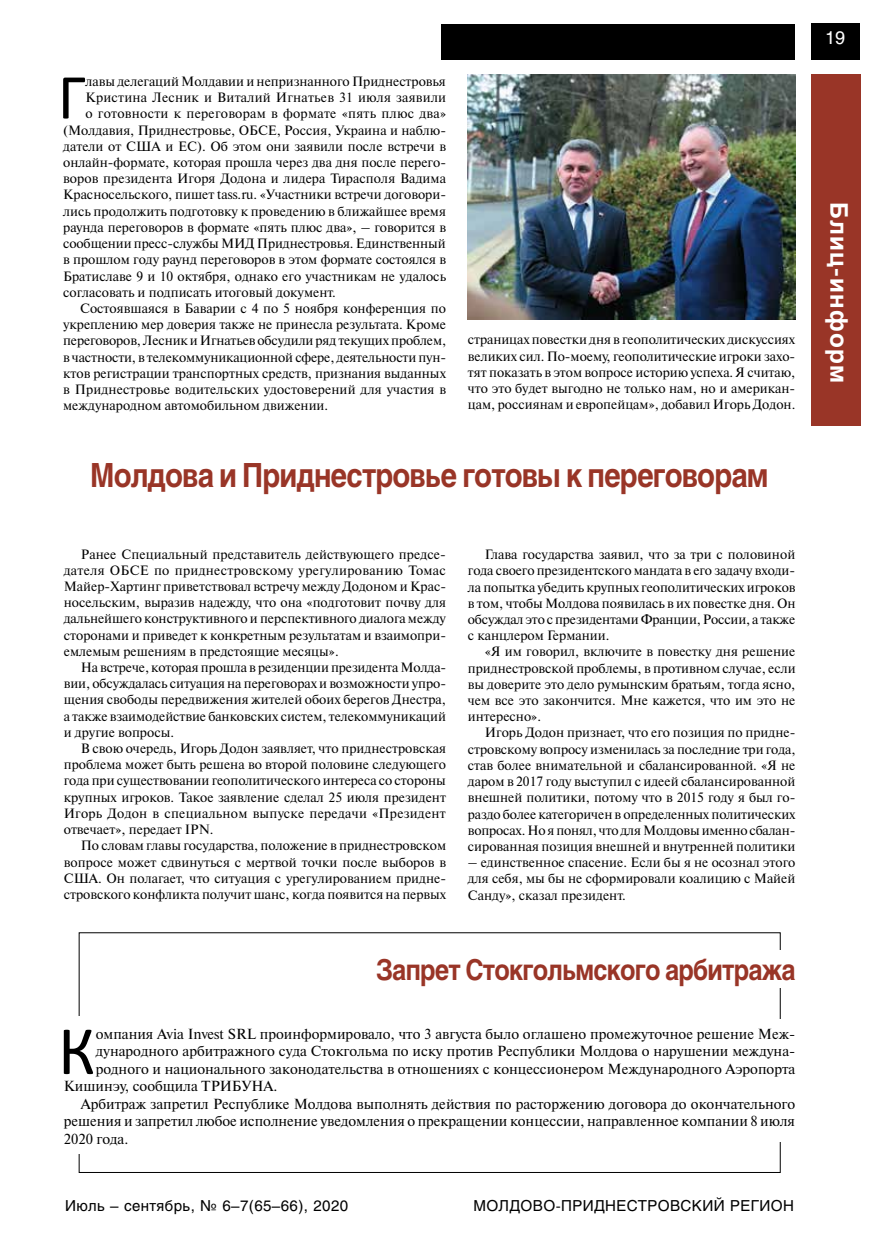
<style>
.page{position:relative;width:872px;height:1234px;background:#fff}
.page>*{position:absolute;margin:0;border:0;box-sizing:border-box;transform-origin:0 0}
.t1{font:69.6px "Calibri";color:#000}
.t2{font:64.5px "Calibri";color:#000}
.t3{font:700 33px "Helios";letter-spacing:-.03em;color:#993527;scale:.88 1}
.t4{font:700 28.5px "Helios";letter-spacing:-.03em;color:#993527;scale:.88 1}
.t5{font:700 24px "Helios";letter-spacing:.05em;color:#fff}
.t6{font:18px "Helios";color:#fff}
.t7{font:15px "Helios";letter-spacing:.025em;color:#000}
.t8{font:14.55px "Newton C";color:#000}
.t9{font:13.5px/16.2px "Newton C";color:#000;text-align:justify}
.t10{font:13.5px "Newton C";letter-spacing:.02em;color:#000}
</style>
<div class="page">
<div style="left:811px;top:23px;width:48px;height:37px;background:#000"></div>
<div style="left:441px;top:24px;width:354px;height:35px;background:#000"></div>
<div style="left:811px;top:75px;width:50px;height:351px;background:#993527"></div>
<img style="left:468px;top:74px;width:327px;height:245px">
<h2 class="t2" style="left:58px;top:57px;width:29px">Г</h2>
<p class="t9" style="left:85px;top:73px;width:362px">лавы делегаций Молдавии и непризнанного Приднестровья</p>
<p class="t9" style="left:85px;top:89px;width:362px">Кристина Лесник и Виталий Игнатьев 31 июля заявили</p>
<p class="t10" style="left:85px;top:106px;width:362px">о готовности к переговорам в формате «пять плюс два»</p>
<p class="t9" style="left:63px;top:122px;width:384px">(Молдавия, Приднестровье, ОБСЕ, Россия, Украина и наблю-</p>
<p class="t9" style="left:63px;top:138px;width:384px">датели от США и ЕС). Об этом они заявили после встречи в</p>
<p class="t9" style="left:63px;top:154px;width:384px">онлайн-формате, которая прошла через два дня после перего-</p>
<p class="t9" style="left:63px;top:170px;width:384px">воров президента Игоря Додона и лидера Тирасполя Вадима</p>
<p class="t9" style="left:63px;top:187px;width:384px">Красносельского, пишет tass.ru. «Участники встречи договори-</p>
<p class="t9" style="left:63px;top:203px;width:384px">лись продолжить подготовку к проведению в ближайшее время</p>
<p class="t9" style="left:63px;top:219px;width:384px">раунда переговоров в формате «пять плюс два», – говорится в</p>
<p class="t9" style="left:63px;top:235px;width:384px">сообщении пресс-службы МИД Приднестровья. Единственный</p>
<p class="t9" style="left:63px;top:251px;width:384px">в прошлом году раунд переговоров в этом формате состоялся в</p>
<p class="t9" style="left:63px;top:268px;width:384px">Братиславе 9 и 10 октября, однако его участникам не удалось</p>
<p class="t9" style="left:63px;top:284px;width:274px">согласовать и подписать итоговый документ.</p>
<p class="t9" style="left:80px;top:300px;width:367px">Состоявшаяся в Баварии с 4 по 5 ноября конференция по</p>
<p class="t9" style="left:63px;top:316px;width:384px">укреплению мер доверия также не принесла результата. Кроме</p>
<p class="t9" style="left:63px;top:332px;width:384px">переговоров, Лесник и Игнатьев обсудили ряд текущих проблем,</p>
<p class="t9" style="left:63px;top:349px;width:384px">в частности, в телекоммуникационной сфере, деятельности пун-</p>
<p class="t9" style="left:63px;top:365px;width:384px">ктов регистрации транспортных средств, признания выданных</p>
<p class="t9" style="left:63px;top:381px;width:384px">в Приднестровье водительских удостоверений для участия в</p>
<p class="t9" style="left:63px;top:397px;width:267px">международном автомобильном движении.</p>
<p class="t9" style="left:468px;top:331px;width:329px">страницах повестки дня в геополитических дискуссиях великих сил. По-моему, геополитические игроки захо&shy;тят показать в этом вопросе историю успеха. Я считаю, что это будет выгодно не только нам, но и американ&shy;цам, россиянам и европейцам», добавил Игорь Додон.</p>
<h3 class="t3" style="left:90px;top:456px;width:772px">Молдова и Приднестровье готовы к переговорам</h3>
<p class="t9" style="left:64px;top:545px;width:384px;text-indent:17px">Ранее Специальный представитель действующего предсе&shy;дателя ОБСЕ по приднестровскому урегулированию Томас Майер-Хартинг приветствовал встречу между Додоном и Крас&shy;носельским, выразив надежду, что она «подготовит почву для дальнейшего конструктивного и перспективного диалога между сторонами и приведет к конкретным результатам и взаимопри&shy;емлемым решениям в предстоящие месяцы».</p>
<p class="t9" style="left:64px;top:659px;width:384px;text-indent:17px">На встрече, которая прошла в резиденции президента Молда&shy;вии, обсуждалась ситуация на переговорах и возможности упро&shy;щения свободы передвижения жителей обоих берегов Днестра, а также взаимодействие банковских систем, телекоммуникаций и другие вопросы.</p>
<p class="t9" style="left:64px;top:740px;width:384px;text-indent:17px">В свою очередь, Игорь Додон заявляет, что приднестровская проблема может быть решена во второй половине следующего года при существовании геополитического интереса со стороны крупных игроков. Такое заявление сделал 25 июля президент Игорь Додон в специальном выпуске передачи «Президент отвечает», передает IPN.</p>
<p class="t9" style="left:64px;top:837px;width:384px;text-indent:17px">По словам главы государства, положение в приднестровском вопросе может сдвинуться с мертвой точки после выборов в США. Он полагает, что ситуация с урегулированием придне&shy;стровского конфликта получит шанс, когда появится на первых</p>
<p class="t9" style="left:468px;top:546px;width:329px;text-indent:17px">Глава государства заявил, что за три с половиной года своего президентского мандата в его задачу входи&shy;ла попытка убедить крупных геополитических игроков в том, чтобы Молдова появилась в их повестке дня. Он обсуждал это с президентами Франции, России, а также с канцлером Германии.</p>
<p class="t9" style="left:468px;top:643px;width:329px;text-indent:17px">«Я им говорил, включите в повестку дня решение приднестровской проблемы, в противном случае, если вы доверите это дело румынским братьям, тогда ясно, чем все это закончится. Мне кажется, что им это не интересно».</p>
<p class="t9" style="left:468px;top:724px;width:329px;text-indent:17px">Игорь Додон признает, что его позиция по придне&shy;стровскому вопросу изменилась за последние три года, став более внимательной и сбалансированной. «Я не даром в 2017 году выступил с идеей сбалансированной внешней политики, потому что в 2015 году я был го&shy;раздо более категоричен в определенных политических вопросах. Но я понял, что для Молдовы именно сбалан&shy;сированная позиция внешней и внутренней политики</p>
<p class="t9" style="left:468px;top:854px;width:329px">– единственное спасение. Если бы я не осознал этого для себя, мы бы не сформировали коалицию с Майей Санду», сказал президент.</p>
<h3 class="t4" style="left:376px;top:952px;width:478px">Запрет Стокгольмского арбитража</h3>
<h1 class="t1" style="left:58px;top:1007px;width:39px">К</h1>
<p class="t8" style="left:96px;top:1025px;width:701px">омпания Avia Invest SRL проинформировало, что 3 августа было оглашено промежуточное решение Меж-</p>
<p class="t8" style="left:96px;top:1043px;width:701px">дународного арбитражного суда Стокгольма по иску против Республики Молдова о нарушении междуна-</p>
<p class="t8" style="left:96px;top:1060px;width:701px">родного и национального законодательства в отношениях с концессионером Международного Аэропорта</p>
<p class="t8" style="left:64px;top:1078px;width:215px">Кишинэу, сообщила ТРИБУНА.</p>
<p class="t8" style="left:81px;top:1095px;width:716px">Арбитраж запретил Республике Молдова выполнять действия по расторжению договора до окончательного</p>
<p class="t8" style="left:64px;top:1113px;width:732px">решения и запретил любое исполнение уведомления о прекращении концессии, направленное компании 8 июля</p>
<p class="t8" style="left:64px;top:1130px;width:66px">2020 года.</p>
<p class="t7" style="left:65px;top:1196px;width:284px">Июль – сентябрь, № 6–7(65–66), 2020</p>
<p class="t7" style="left:473px;top:1196px;width:322px">МОЛДОВО-ПРИДНЕСТРОВСКИЙ РЕГИОН</p>
<h3 class="t6" style="left:825px;top:27px;width:22px">19</h3>
<h3 class="t5" style="left:853px;top:202px;width:182px;rotate:90deg">Блиц-информ</h3>
</div>
